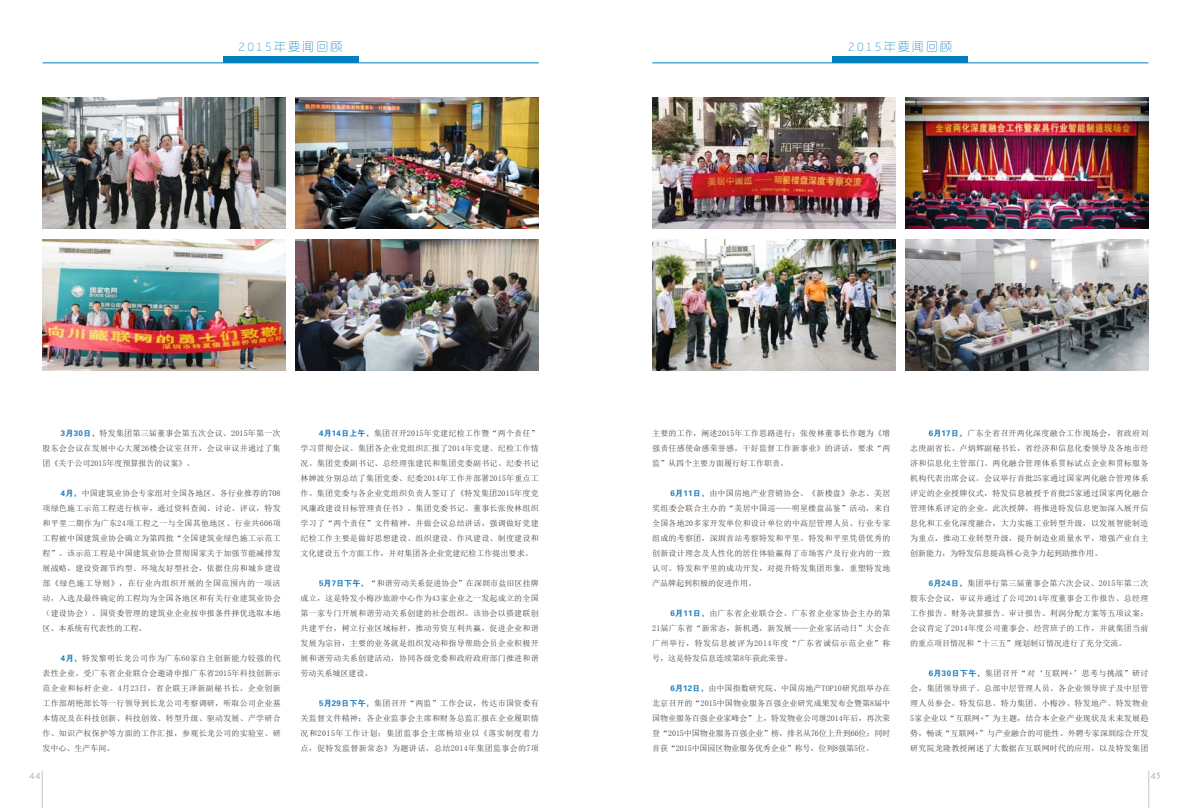
<style>
.page{position:relative;width:1191px;height:808px;background:#fff}
.page>*{position:absolute;margin:0;border:0;box-sizing:border-box;transform-origin:0 0}
.t1{font:300 expanded 12px "RTWS Yue Go Trial";letter-spacing:.185em;color:#0080be}
.t2{font:9px "Lithos Pro";color:#afb0b0}
.t3{font:8px/15px "Sim Sun";letter-spacing:.025em;color:#383737;text-align:justify}
.s1{font-family:"FZDHTJW GB1 0";color:#2280bf}
</style>
<div class="page">
<hr style="left:42px;top:771px;width:1px;height:37px;background:#c4c4c5">
<hr style="left:43px;top:63px;width:496px;height:1px;background:#0080be">
<div style="left:223px;top:57px;width:135px;height:6px;background:#0080be"></div>
<hr style="left:1148px;top:771px;width:1px;height:37px;background:#c4c4c5">
<hr style="left:652px;top:63px;width:496px;height:1px;background:#0080be">
<div style="left:832px;top:57px;width:136px;height:6px;background:#0080be"></div>
<img style="left:43px;top:97px;width:242px;height:131px">
<img style="left:43px;top:240px;width:242px;height:130px">
<img style="left:652px;top:97px;width:243px;height:131px">
<img style="left:652px;top:240px;width:243px;height:130px">
<img style="left:296px;top:97px;width:243px;height:131px">
<img style="left:296px;top:240px;width:243px;height:130px">
<img style="left:905px;top:97px;width:243px;height:131px">
<img style="left:905px;top:240px;width:243px;height:130px">
<h1 class="t1" style="left:239px;top:41px;width:105px">2015年要闻回顾</h1>
<h1 class="t1" style="left:848px;top:41px;width:105px">2015年要闻回顾</h1>
<p class="t3" style="left:43px;top:425px;width:240px;text-indent:18px"><span class="s1">3月30日，</span>特发集团第三届董事会第五次会议、2015年第一次股东会会议在发展中心大厦26楼会议室召开，会议审议并通过了集团《关于公司2015年度预算报告的议案》。</p>
<p class="t3" style="left:43px;top:485px;width:240px;text-indent:18px"><span class="s1">4月，</span>中国建筑业协会专家组对全国各地区、各行业推荐的708项绿色施工示范工程进行核审，通过资料查阅、讨论、评议，特发和平里二期作为广东24项工程之一与全国其他地区、行业共606项工程被中国建筑业协会确立为第四批“全国建筑业绿色施工示范工程”。该示范工程是中国建筑业协会贯彻国家关于加强节能减排发展战略，建设资源节约型、环境友好型社会，依据住房和城乡建设部《绿色施工导则》，在行业内组织开展的全国范围内的一项活动，入选及最终确定的工程均为全国各地区和有关行业建筑业协会（建设协会）、国资委管理的建筑业企业按申报条件择优选取本地区、本系统有代表性的工程。</p>
<p class="t3" style="left:43px;top:650px;width:240px;text-indent:18px"><span class="s1">4月，</span>特发黎明长龙公司作为广东60家自主创新能力较强的代表性企业，受广东省企业联合会邀请申报广东省2015年科技创新示范企业和标杆企业。4月23日，省企联王泽新副秘书长、企业创新工作部胡艳部长等一行领导到长龙公司考察调研，听取公司企业基本情况及在科技创新、科技创效、转型升级、驱动发展、产学研合作、知识产权保护等方面的工作汇报，参观长龙公司的实验室、研发中心、生产车间。</p>
<p class="t3" style="left:300px;top:425px;width:240px;text-indent:18px"><span class="s1">4月14日上午，</span>集团召开2015年党建纪检工作暨“两个责任”学习贯彻会议。集团各企业党组织汇报了2014年党建、纪检工作情况。集团党委副书记、总经理张建民和集团党委副书记、纪委书记林婵波分别总结了集团党委、纪委2014年工作并部署2015年重点工作。集团党委与各企业党组织负责人签订了《特发集团2015年度党风廉政建设目标管理责任书》。集团党委书记、董事长张俊林组织学习了“两个责任”文件精神，并做会议总结讲话，强调做好党建纪检工作主要是做好思想建设、组织建设、作风建设、制度建设和文化建设五个方面工作，并对集团各企业党建纪检工作提出要求。</p>
<p class="t3" style="left:300px;top:575px;width:240px;text-indent:18px"><span class="s1">5月7日下午，</span>“和谐劳动关系促进协会”在深圳市盐田区挂牌成立，这是特发小梅沙旅游中心作为43家企业之一发起成立的全国第一家专门开展和谐劳动关系创建的社会组织。该协会以搭建联创共建平台，树立行业区域标杆，推动劳资互利共赢，促进企业和谐发展为宗旨，主要的业务就是组织发动和指导帮助会员企业积极开展和谐劳动关系创建活动，协同各级党委和政府政府部门推进和谐劳动关系城区建设。</p>
<p class="t3" style="left:300px;top:695px;width:240px;text-indent:18px"><span class="s1">5月29日下午，</span>集团召开“两监”工作会议，传达市国资委有关监督文件精神；各企业监事会主席和财务总监汇报在企业履职情况和2015年工作计划；集团监事会主席杨培业以《落实制度着力点，促特发监督新常态》为题讲话，总结2014年集团监事会的7项</p>
<p class="t3" style="left:652px;top:425px;width:240px">主要的工作，阐述2015年工作思路进行；张俊林董事长作题为《增强责任感使命感荣誉感，干好监督工作新事业》的讲话，要求“两监”从四个主要方面履行好工作职责。</p>
<p class="t3" style="left:652px;top:485px;width:240px;text-indent:18px"><span class="s1">6月11日，</span>由中国房地产业营销协会、《新楼盘》杂志、美居奖组委会联合主办的“美居中国巡——明星楼盘品鉴”活动，来自全国各地20多家开发单位和设计单位的中高层管理人员、行业专家组成的考察团，深圳首站考察特发和平里。特发和平里凭借优秀的创新设计理念及人性化的居住体验赢得了市场客户及行业内的一致认可。特发和平里的成功开发，对提升特发集团形象，重塑特发地产品牌起到积极的促进作用。</p>
<p class="t3" style="left:652px;top:605px;width:240px;text-indent:18px"><span class="s1">6月11日，</span>由广东省企业联合会、广东省企业家协会主办的第21届广东省“新常态，新机遇，新发展——企业家活动日”大会在广州举行，特发信息被评为2014年度“广东省诚信示范企业”称号，这是特发信息连续第8年获此荣誉。</p>
<p class="t3" style="left:652px;top:680px;width:240px;text-indent:18px"><span class="s1">6月12日，</span>由中国指数研究院、中国房地产TOP10研究组举办在北京召开的“2015中国物业服务百强企业研究成果发布会暨第8届中国物业服务百强企业家峰会”上，特发物业公司继2014年后，再次荣登“2015中国物业服务百强企业”榜，排名从76位上升到66位；同时首获“2015中国园区物业服务优秀企业”称号，位列8强第5位。</p>
<p class="t3" style="left:910px;top:425px;width:240px;text-indent:18px"><span class="s1">6月17日，</span>广东全省召开两化深度融合工作现场会，省政府刘志庚副省长、卢炳辉副秘书长，省经济和信息化委领导及各地市经济和信息化主管部门、两化融合管理体系贯标试点企业和贯标服务机构代表出席会议。会议举行首批25家通过国家两化融合管理体系评定的企业授牌仪式，特发信息被授予首批25家通过国家两化融合管理体系评定的企业。此次授牌，将推进特发信息更加深入展开信息化和工业化深度融合，大力实施工业转型升级，以发展智能制造为重点，推动工业转型升级，提升制造业质量水平，增强产业自主创新能力，为特发信息提高核心竞争力起到助推作用。</p>
<p class="t3" style="left:910px;top:575px;width:240px;text-indent:18px"><span class="s1">6月24日，</span>集团举行第三届董事会第六次会议、2015年第二次股东会会议，审议并通过了公司2014年度董事会工作报告、总经理工作报告、财务决算报告、审计报告、利润分配方案等五项议案；会议肯定了2014年度公司董事会、经营班子的工作，并就集团当前的重点项目情况和“十三五”规划制订情况进行了充分交流。</p>
<p class="t3" style="left:910px;top:665px;width:240px;text-indent:18px"><span class="s1">6月30日下午，</span>集团召开“对‘互联网+’思考与挑战”研讨会，集团领导班子、总部中层管理人员、各企业领导班子及中层管理人员参会。特发信息、特力集团、小梅沙、特发地产、特发物业5家企业以“互联网+”为主题，结合本企业产业现状及未来发展趋势，畅谈“互联网+”与产业融合的可能性。外聘专家深圳综合开发研究院龙隆教授阐述了大数据在互联网时代的应用，以及特发集团</p>
<p class="t2" style="left:29px;top:770px;width:14px">44</p>
<p class="t2" style="left:1150px;top:770px;width:13px">45</p>
</div>
